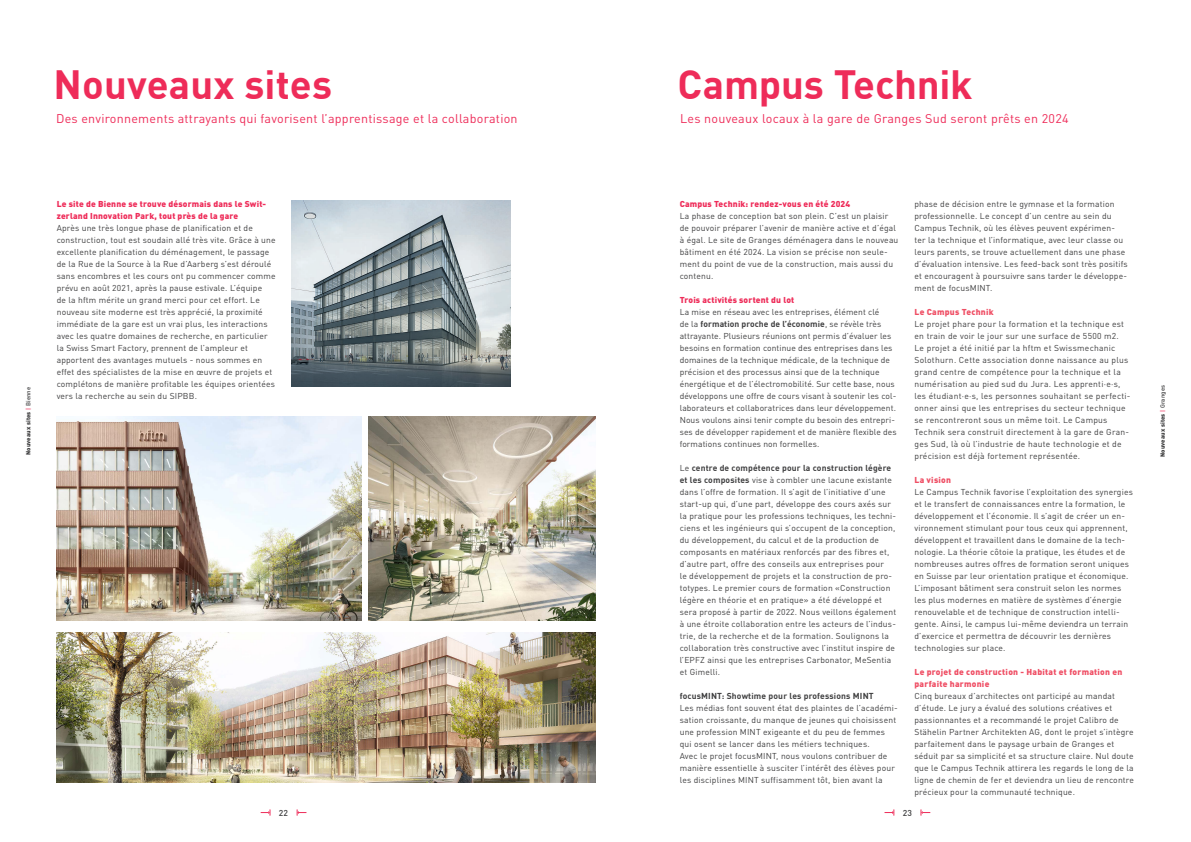
<style>
.page{position:relative;width:1191px;height:842px;background:#fff}
.page>*{position:absolute;margin:0;border:0;box-sizing:border-box;transform-origin:0 0}
.Haupttitel{font:700 40px "DINOT";color:#ee2c59}
.Haupttitel-2{font:12.5px "DINOT";letter-spacing:.02em;color:#ee2c59}
.Untertitel{font:12.5px "DINOT";letter-spacing:.02em;color:#ee2c59}
.Lauftext{font:8.5px/12px "DINOT";letter-spacing:.02em;color:#3e3e3f}
.Titel_Lauftext{font:900 8.5px/12px "DINOT";letter-spacing:.02em;color:#ee2c59}
.Lauftext-2{font:900 8.5px/12px "DINOT";letter-spacing:.03em;color:#ef4e64}
.Lauftext-3{font:700 8.5px "DINOT";letter-spacing:.02em;color:#3e3e3f}
.t1{font:500 8.5px "DINOT";color:#3e3e3f}
.Pagina_Abschnitt{font:900 6px "DINOT";letter-spacing:.02em;color:#3e3e3f}
.s1{font-weight:500;color:#ee2c59}
.s2{font-weight:500}
.s3{font-weight:700}
</style>
<div class="page">
<img style="left:57px;top:417px;width:304px;height:204px">
<img style="left:57px;top:633px;width:538px;height:149px">
<img style="left:369px;top:417px;width:226px;height:204px">
<img style="left:291px;top:201px;width:219px;height:186px">
<svg style="left:884px;top:809px;width:10px;height:7px"></svg>
<svg style="left:920px;top:809px;width:10px;height:7px"></svg>
<svg style="left:261px;top:809px;width:10px;height:7px"></svg>
<svg style="left:297px;top:809px;width:9px;height:7px"></svg>
<p class="Haupttitel" style="left:53px;top:53px;width:280px">Nouveaux sites</p>
<p class="Haupttitel-2" style="left:56px;top:109px;width:463px">Des environnements attrayants qui favorisent l’apprentissage et la collaboration</p>
<p class="Haupttitel" style="left:677px;top:53px;width:296px">Campus Technik</p>
<p class="Untertitel" style="left:680px;top:109px;width:390px">Les nouveaux locaux à la gare de Granges Sud seront prêts en 2024</p>
<p class="Pagina_Abschnitt" style="left:24px;top:455px;width:70px;rotate:-90deg">Nouveaux sites <span class="s1">|</span> <span class="s2">Bienne</span></p>
<p class="Titel_Lauftext" style="left:57px;top:197px;width:211px">Le site de Bienne se trouve désormais dans le Swit&shy;zerland Innovation Park, tout près de la gare</p>
<p class="Lauftext" style="left:57px;top:221px;width:220px">Après une très longue phase de planification et de construction, tout est soudain allé très vite. Grâce à une excellente planification du déménagement, le passage de la Rue de la Source à la Rue d’Aarberg s’est déroulé sans encombres et les cours ont pu commencer comme prévu en août 2021, après la pause estivale. L’équipe<br>de la hftm mérite un grand merci pour cet effort. Le nouveau site moderne est très apprécié, la proximité immédiate de la gare est un vrai plus, les interactions avec les quatre domaines de recherche, en particulier la Swiss Smart Factory, prennent de l’ampleur et apportent des avantages mutuels - nous sommes en effet des spécialistes de la mise en œuvre de projets et complétons de manière profitable les équipes orientées vers la recherche au sein du SIPBB.</p>
<p class="Titel_Lauftext" style="left:679px;top:197px;width:172px">Campus Technik: rendez-vous en été 2024</p>
<p class="Lauftext" style="left:679px;top:209px;width:220px">La phase de conception bat son plein. C’est un plaisir de pouvoir préparer l’avenir de manière active et d’égal à égal. Le site de Granges déménagera dans le nouveau bâtiment en été 2024. La vision se précise non seule&shy;ment du point de vue de la construction, mais aussi du contenu.</p>
<p class="Titel_Lauftext" style="left:679px;top:293px;width:116px">Trois activités sortent du lot</p>
<p class="Lauftext" style="left:679px;top:305px;width:218px">La mise en réseau avec les entreprises, élément clé<br>de la <span class="s3">formation proche de l’économie</span>, se révèle très attrayante. Plusieurs réunions ont permis d’évaluer les besoins en formation continue des entreprises dans les domaines de la technique médicale, de la technique de précision et des processus ainsi que de la technique énergétique et de l’électromobilité. Sur cette base, nous développons une offre de cours visant à soutenir les col&shy;laborateurs et collaboratrices dans leur développement.<br>Nous voulons ainsi tenir compte du besoin des entrepri&shy;ses de développer rapidement et de manière flexible des formations continues non formelles.</p>
<p class="Lauftext" style="left:679px;top:461px;width:218px">Le <span class="s3">centre de compétence pour la construction légère et les composites</span> vise à combler une lacune existante dans l’offre de formation. Il s’agit de l’initiative d’une start-up qui, d’une part, développe des cours axés sur la pratique pour les professions techniques, les techni&shy;ciens et les ingénieurs qui s’occupent de la conception, du développement, du calcul et de la production de composants en matériaux renforcés par des fibres et, d’autre part, offre des conseils aux entreprises pour<br>le développement de projets et la construction de pro&shy;totypes. Le premier cours de formation «Construction légère en théorie et en pratique» a été développé et sera proposé à partir de 2022. Nous veillons également à une étroite collaboration entre les acteurs de l’indus&shy;trie, de la recherche et de la formation. Soulignons la collaboration très constructive avec l’institut inspire de l’EPFZ ainsi que les entreprises Carbonator, MeSentia et Gimelli.</p>
<p class="Lauftext-3" style="left:679px;top:689px;width:195px">focusMINT: Showtime pour les professions MINT</p>
<p class="Lauftext" style="left:679px;top:701px;width:219px">Les médias font souvent état des plaintes de l’académi&shy;sation croissante, du manque de jeunes qui choisissent une profession MINT exigeante et du peu de femmes qui osent se lancer dans les métiers techniques.<br>Avec le projet focusMINT, nous voulons contribuer de manière essentielle à susciter l’intérêt des élèves pour les disciplines MINT suffisamment tôt, bien avant la</p>
<p class="Lauftext" style="left:914px;top:197px;width:215px">phase de décision entre le gymnase et la formation professionnelle. Le concept d’un centre au sein du Campus Technik, où les élèves peuvent expérimen&shy;ter la technique et l’informatique, avec leur classe ou leurs parents, se trouve actuellement dans une phase d’évaluation intensive. Les feed-back sont très positifs et encouragent à poursuivre sans tarder le développe&shy;ment de focusMINT.</p>
<p class="Lauftext-2" style="left:914px;top:305px;width:81px">Le Campus Technik</p>
<p class="Lauftext" style="left:914px;top:317px;width:217px">Le projet phare pour la formation et la technique est en train de voir le jour sur une surface de 5500 m2.<br>Le projet a été initié par la hftm et Swissmechanic Solothurn. Cette association donne naissance au plus grand centre de compétence pour la technique et la numérisation au pied sud du Jura. Les apprenti·e·s, les étudiant·e·s, les personnes souhaitant se perfecti&shy;onner ainsi que les entreprises du secteur technique se rencontreront sous un même toit. Le Campus Technik sera construit directement à la gare de Gran&shy;ges Sud, là où l’industrie de haute technologie et de précision est déjà fortement représentée.</p>
<p class="Lauftext-2" style="left:914px;top:473px;width:38px">La vision</p>
<p class="Lauftext" style="left:914px;top:485px;width:220px">Le Campus Technik favorise l’exploitation des synergies et le transfert de connaissances entre la formation, le développement et l’économie. Il s’agit de créer un en&shy;vironnement stimulant pour tous ceux qui apprennent, développent et travaillent dans le domaine de la tech&shy;nologie. La théorie côtoie la pratique, les études et de nombreuses autres offres de formation seront uniques en Suisse par leur orientation pratique et économique.<br>L’imposant bâtiment sera construit selon les normes les plus modernes en matière de systèmes d’énergie renouvelable et de technique de construction intelli&shy;gente. Ainsi, le campus lui-même deviendra un terrain d’exercice et permettra de découvrir les dernières technologies sur place.</p>
<p class="Lauftext-2" style="left:914px;top:665px;width:209px">Le projet de construction - Habitat et formation en parfaite harmonie</p>
<p class="Lauftext" style="left:914px;top:689px;width:221px">Cinq bureaux d’architectes ont participé au mandat d’étude. Le jury a évalué des solutions créatives et passionnantes et a recommandé le projet Calibro de Stähelin Partner Architekten AG, dont le projet s’intègre parfaitement dans le paysage urbain de Granges et séduit par sa simplicité et sa structure claire. Nul doute que le Campus Technik attirera les regards le long de la ligne de chemin de fer et deviendra un lieu de rencontre précieux pour la communauté technique.</p>
<p class="t1" style="left:279px;top:806px;width:11px">22</p>
<p class="t1" style="left:902px;top:806px;width:11px">23</p>
<p class="Pagina_Abschnitt" style="left:1158px;top:457px;width:74px;rotate:-90deg">Nouveaux sites <span class="s1">|</span> <span class="s2">Granges</span></p>
</div>
